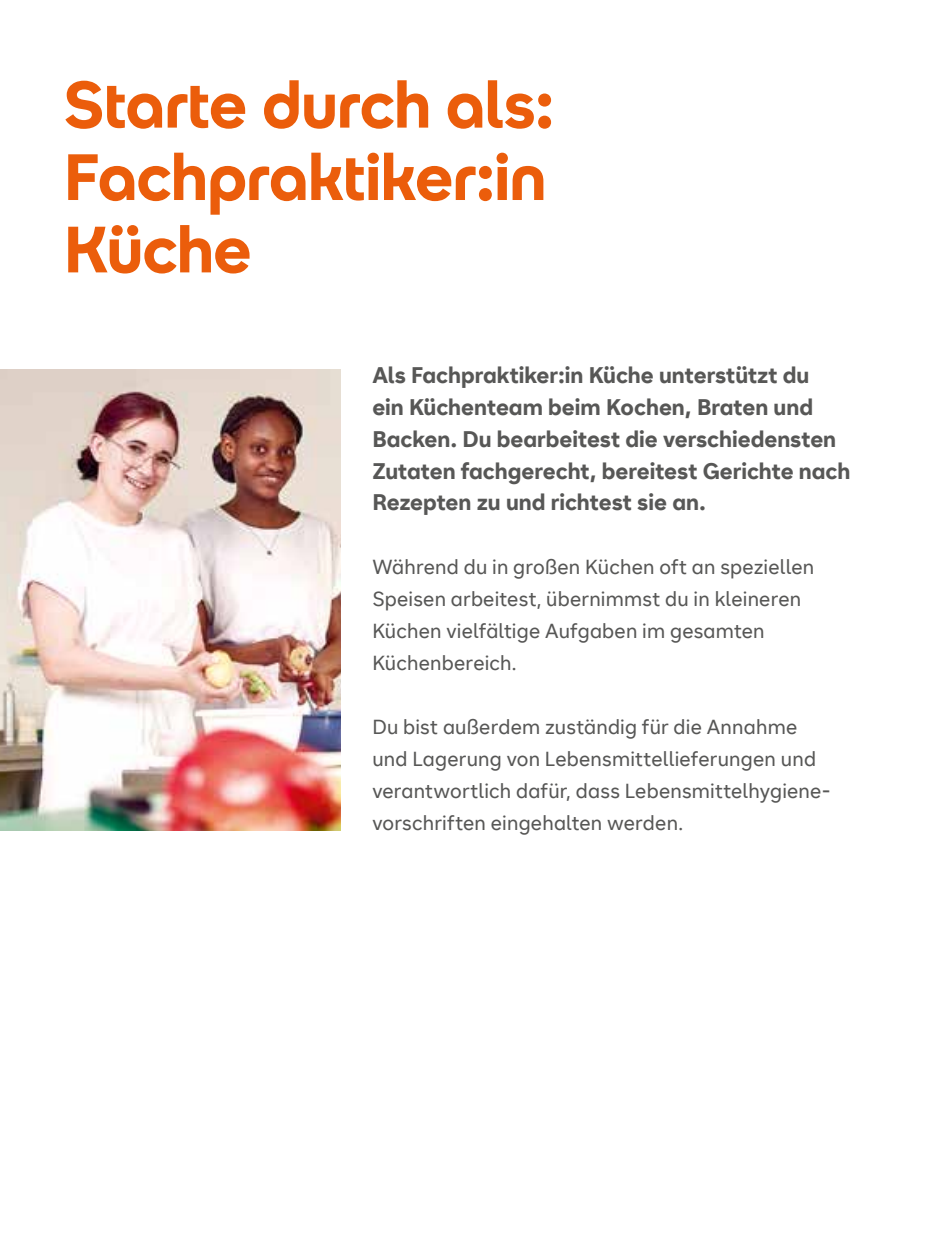
<style>
.page{position:relative;width:944px;height:1257px;background:#fff}
.page>*{position:absolute;margin:0;border:0;box-sizing:border-box;transform-origin:0 0}
.t1{font:700 65.25px/72.5px "SRH Headline";color:#eb5d0b}
.t2{font:700 22.5px/31.9px "SRH Text";color:#575756}
.t3{font:20.25px/31.9px "SRH Text";letter-spacing:.01em;color:#575756}
</style>
<div class="page">
<img style="left:0;top:369px;width:340px;height:461px">
<h1 class="t1" style="left:64px;top:69px;width:492px">Starte durch als:<br>Fachpraktiker:in<br>Küche</h1>
<p class="t2" style="left:372px;top:359px;width:480px">Als Fachpraktiker:in Küche unterstützt du<br>ein Küchenteam beim Kochen, Braten und Backen. Du bearbeitest die verschiedensten Zutaten fachgerecht, bereitest Gerichte nach Rezepten zu und richtest sie an.</p>
<p class="t3" style="left:372px;top:551px;width:444px">Während du in großen Küchen oft an speziellen Speisen arbeitest, übernimmst du in kleineren Küchen vielfältige Aufgaben im gesamten Küchenbereich.</p>
<p class="t3" style="left:372px;top:711px;width:460px">Du bist außerdem zuständig für die Annahme und Lagerung von Lebensmittellieferungen und verantwortlich dafür, dass Lebensmittelhygiene&shy;vorschriften eingehalten werden.</p>
</div>
